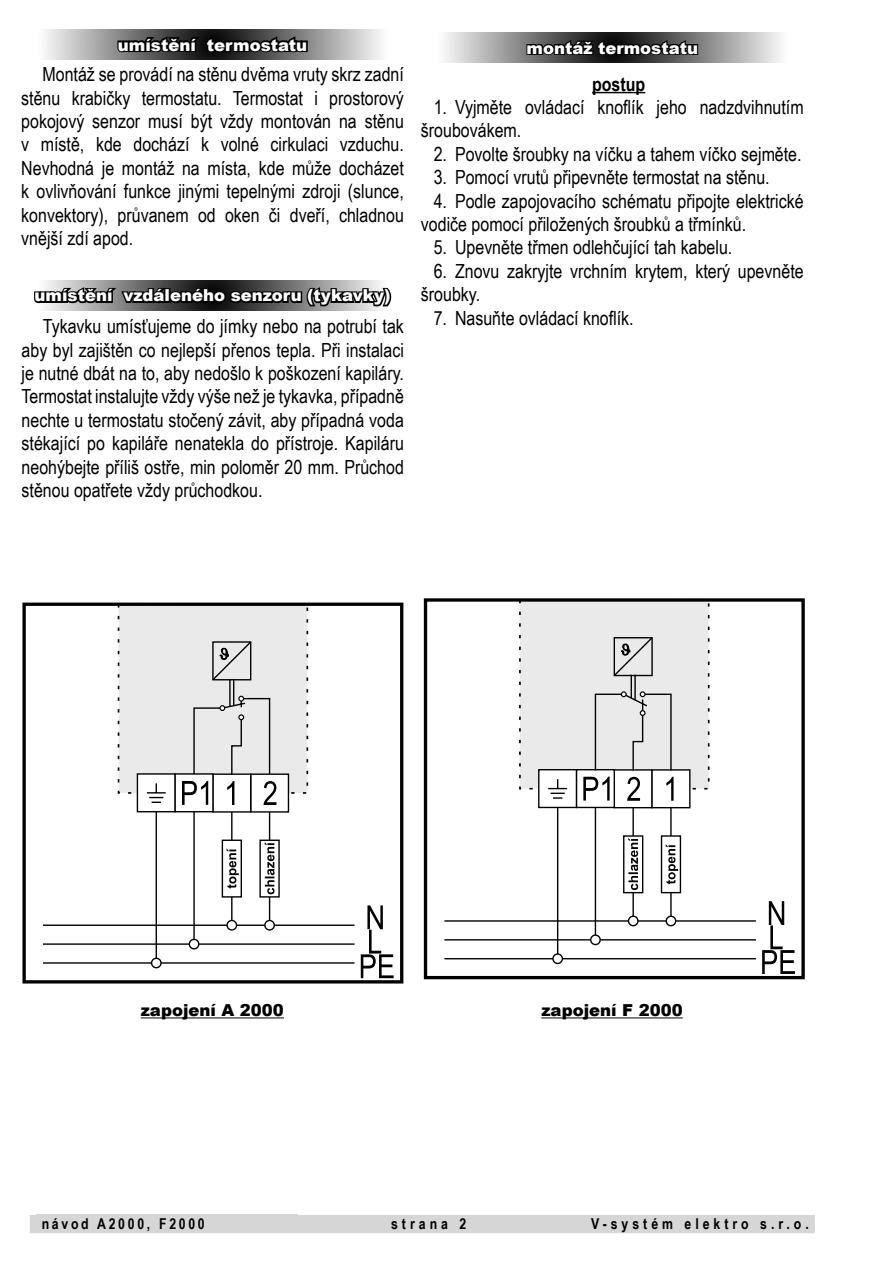
<style>
.page{position:relative;width:893px;height:1263px;background:#fff}
.page>*{position:absolute;margin:0;border:0;box-sizing:border-box;transform-origin:0 0}
.Výchozí{font:19.5px/23.4px "Arial Narrow";color:#000}
.Body_Text_2{font:19.5px "Arial Narrow";color:#000}
.Body_Text{font:700 19.5px "Arial Narrow";color:#000}
.t1{font:900 16.5px "Arial";color:#fff}
.t2{font:900 16.5px "Arial";color:#000}
.t3{font:700 15px "Arial Narrow";letter-spacing:.265em;color:#000}
.t4{font:700 15px "Arial Narrow";letter-spacing:.18em;color:#000}
</style>
<div class="page">
<div style="left:30px;top:1215px;width:785px;height:18px;background:#d6d6d6"></div>
<div style="left:36px;top:1215px;width:261px;height:14px;background:#d6d6d6"></div>
<svg style="left:45px;top:281px;width:336px;height:29px;background:#7c7c7c"></svg>
<svg style="left:34px;top:285px;width:358px;height:24px;background:#424242"></svg>
<svg style="left:45px;top:30px;width:336px;height:30px;background:#a0a0a0"></svg>
<svg style="left:116px;top:34px;width:193px;height:22px;background:#222"></svg>
<hr style="left:592px;top:92px;width:53px;height:1px;background:#000">
<svg style="left:445px;top:33px;width:336px;height:30px;background:#979797"></svg>
<svg style="left:525px;top:38px;width:174px;height:19px;background:#202020"></svg>
<hr style="left:141px;top:1017px;width:143px;height:1px;background:#000">
<div style="left:22px;top:603px;width:381px;height:380px;border:3px solid #000"></div>
<hr style="left:43px;top:943px;width:312px;height:2px;background:#000">
<hr style="left:43px;top:962px;width:312px;height:2px;background:#000">
<hr style="left:269px;top:802px;width:1px;height:123px;background:#000">
<hr style="left:231px;top:802px;width:1px;height:123px;background:#000">
<div style="left:251px;top:774px;width:37px;height:38px;background:#fff"></div>
<div style="left:213px;top:774px;width:38px;height:38px;background:#fff"></div>
<div style="left:222px;top:840px;width:19px;height:57px;background:#fff"></div>
<div style="left:222px;top:839px;width:20px;height:58px;border:1px solid #000"></div>
<svg style="left:227px;top:849px;width:12px;height:39px"></svg>
<hr style="left:156px;top:812px;width:1px;height:151px;background:#000">
<hr style="left:193px;top:812px;width:2px;height:132px;background:#000">
<svg style="left:152px;top:958px;width:9px;height:10px"></svg>
<div style="left:151px;top:957px;width:11px;height:11px;border:1px solid #000;border-radius:50%"></div>
<div style="left:189px;top:939px;width:10px;height:10px;background:#fff;border-radius:50%"></div>
<div style="left:189px;top:939px;width:10px;height:10px;border:1px solid #000;border-radius:50%"></div>
<div style="left:137px;top:773px;width:39px;height:39px;border:1px solid #000"></div>
<svg style="left:361px;top:905px;width:33px;height:73px"></svg>
<hr style="left:43px;top:924px;width:312px;height:2px;background:#000">
<div style="left:174px;top:773px;width:40px;height:39px;border:1px solid #000"></div>
<svg style="left:265px;top:920px;width:9px;height:10px"></svg>
<div style="left:264px;top:920px;width:11px;height:11px;border:1px solid #000;border-radius:50%"></div>
<svg style="left:227px;top:920px;width:10px;height:10px"></svg>
<div style="left:226px;top:920px;width:11px;height:11px;border:1px solid #000;border-radius:50%"></div>
<div style="left:260px;top:840px;width:19px;height:57px;background:#fff"></div>
<div style="left:259px;top:839px;width:21px;height:58px;border:1px solid #000"></div>
<svg style="left:265px;top:842px;width:10px;height:52px"></svg>
<svg style="left:117px;top:602px;width:192px;height:203px;background:#dedede"></svg>
<div style="left:424px;top:598px;width:381px;height:381px;border:3px solid #000"></div>
<hr style="left:444px;top:939px;width:312px;height:1px;background:#000">
<hr style="left:444px;top:958px;width:312px;height:1px;background:#000">
<hr style="left:670px;top:798px;width:2px;height:123px;background:#000">
<hr style="left:632px;top:798px;width:2px;height:123px;background:#000">
<div style="left:614px;top:770px;width:38px;height:38px;background:#fff"></div>
<div style="left:614px;top:769px;width:39px;height:39px;border:1px solid #000"></div>
<div style="left:652px;top:770px;width:38px;height:38px;background:#fff"></div>
<div style="left:651px;top:769px;width:39px;height:39px;border:1px solid #000"></div>
<div style="left:661px;top:836px;width:19px;height:57px;background:#fff"></div>
<div style="left:661px;top:835px;width:20px;height:58px;border:1px solid #000"></div>
<svg style="left:666px;top:844px;width:12px;height:40px"></svg>
<hr style="left:557px;top:807px;width:1px;height:152px;background:#000">
<hr style="left:595px;top:807px;width:1px;height:133px;background:#000">
<svg style="left:553px;top:954px;width:9px;height:9px"></svg>
<div style="left:552px;top:953px;width:11px;height:11px;border:1px solid #000;border-radius:50%"></div>
<svg style="left:591px;top:935px;width:9px;height:9px"></svg>
<div style="left:590px;top:934px;width:11px;height:11px;border:1px solid #000;border-radius:50%"></div>
<div style="left:538px;top:769px;width:39px;height:39px;border:1px solid #000"></div>
<svg style="left:762px;top:901px;width:33px;height:73px"></svg>
<hr style="left:444px;top:920px;width:312px;height:2px;background:#000">
<div style="left:576px;top:769px;width:39px;height:39px;border:1px solid #000"></div>
<svg style="left:666px;top:916px;width:10px;height:10px"></svg>
<div style="left:665px;top:915px;width:11px;height:11px;border:1px solid #000;border-radius:50%"></div>
<svg style="left:628px;top:916px;width:10px;height:10px"></svg>
<div style="left:628px;top:915px;width:11px;height:11px;border:1px solid #000;border-radius:50%"></div>
<div style="left:624px;top:836px;width:19px;height:57px;background:#fff"></div>
<div style="left:623px;top:835px;width:20px;height:58px;border:1px solid #000"></div>
<svg style="left:628px;top:838px;width:10px;height:52px"></svg>
<svg style="left:518px;top:598px;width:192px;height:203px;background:#dedede"></svg>
<hr style="left:541px;top:1017px;width:142px;height:1px;background:#000">
<p class="t1" style="left:118px;top:33px;width:191px">umístění termostatu</p>
<p class="Výchozí" style="left:21px;top:62px;width:384px;text-align:justify;text-indent:21px">Montáž se provádí na stěnu dvěma vruty skrz zadní stěnu krabičky termostatu. Termostat i prostorový pokojový senzor musí být vždy montován na stěnu v místě, kde dochází k volné cirkulaci vzduchu.<br>Nevhodná je montáž na místa, kde může docházet k ovlivňování funkce jinými tepelnými zdroji (slunce, konvektory), průvanem od oken či dveří, chladnou vnější zdí apod.</p>
<p class="t1" style="left:35px;top:284px;width:357px">umístění vzdáleného senzoru (tykavky)</p>
<p class="Výchozí" style="left:22px;top:314px;width:384px;text-align:justify;text-indent:21px">Tykavku umísťujeme do jímky nebo na potrubí tak aby byl zajištěn co nejlepší přenos tepla. Při instalaci je nutné dbát na to, aby nedošlo k poškození kapiláry.<br>Termostat instalujte vždy výše než je tykavka, případně nechte u termostatu stočený závit, aby případná voda stékající po kapiláře nenatekla do přístroje. Kapiláru neohýbejte příliš ostře, min poloměr 20 mm. Průchod stěnou opatřete vždy průchodkou.</p>
<p class="t1" style="left:527px;top:36px;width:173px">montáž termostatu</p>
<p class="Body_Text" style="left:592px;top:69px;width:55px">postup</p>
<p class="Výchozí" style="left:421px;top:95px;width:384px;text-indent:13px">1. Vyjměte ovládací knoflík jeho nadzdvihnutím šroubovákem.</p>
<p class="Výchozí" style="left:434px;top:141px;width:369px">2. Povolte šroubky na víčku a tahem víčko sejměte.</p>
<p class="Body_Text_2" style="left:434px;top:163px;width:337px">3. Pomocí vrutů připevněte termostat na stěnu.</p>
<p class="Výchozí" style="left:421px;top:188px;width:384px;text-indent:13px">4. Podle zapojovacího schématu připojte elektrické vodiče pomocí přiložených šroubků a třmínků.</p>
<p class="Výchozí" style="left:434px;top:235px;width:300px">5. Upevněte třmen odlehčující tah kabelu.</p>
<p class="Výchozí" style="left:421px;top:258px;width:384px;text-indent:13px">6. Znovu zakryjte vrchním krytem, který upevněte šroubky.</p>
<p class="Výchozí" style="left:434px;top:305px;width:201px">7. Nasuňte ovládací knoflík.</p>
<p class="t2" style="left:141px;top:998px;width:145px">zapojení A 2000</p>
<p class="t2" style="left:541px;top:998px;width:143px">zapojení F 2000</p>
<p class="t4" style="left:42px;top:1212px;width:165px">návod A2000, F2000</p>
<p class="t3" style="left:391px;top:1212px;width:77px">strana 2</p>
<p class="t3" style="left:591px;top:1212px;width:219px">V-systém elektro s.r.o.</p>
</div>
